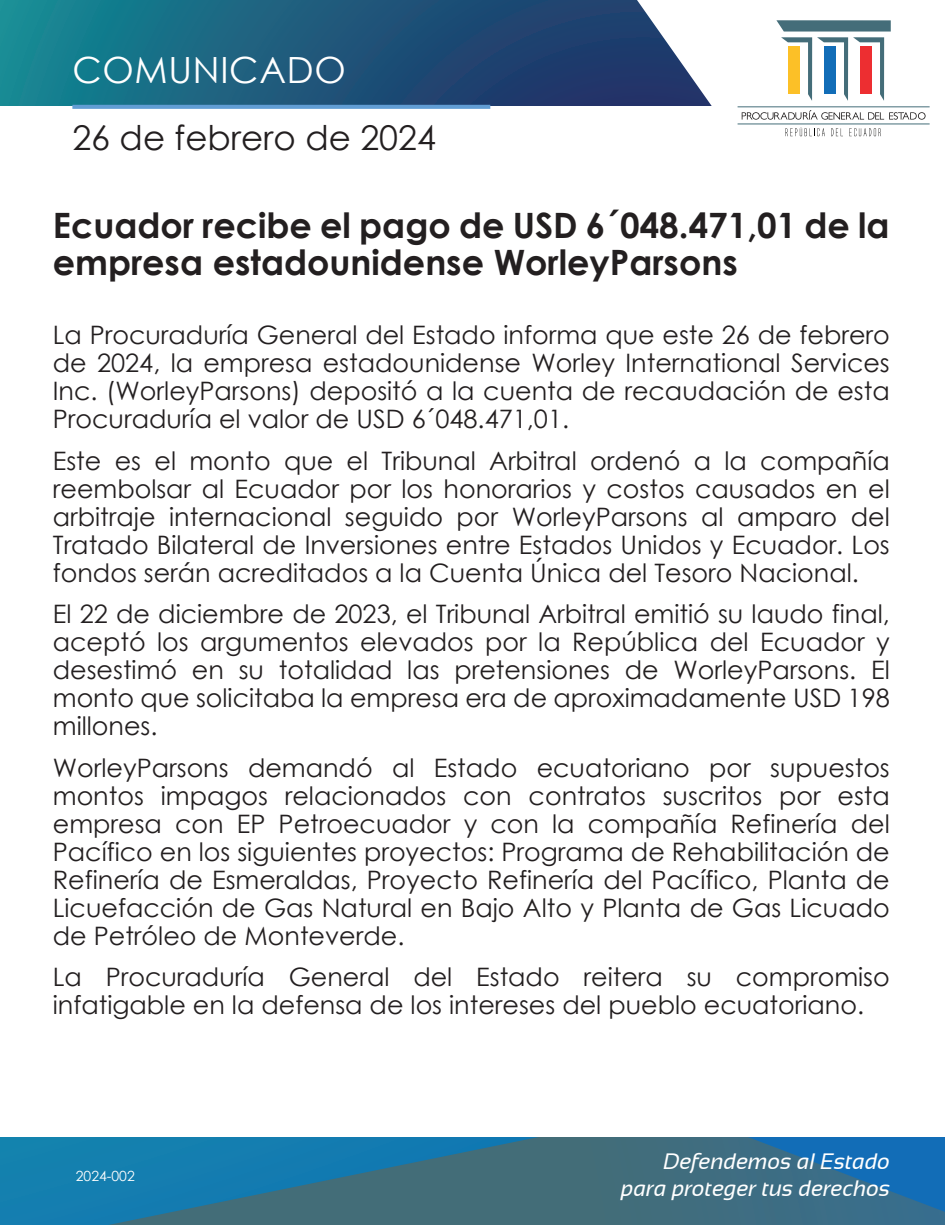
<style>
.page{position:relative;width:945px;height:1225px;background:#fff}
.page>*{position:absolute;margin:0;border:0;box-sizing:border-box;transform-origin:0 0}
.t1{font:36.14px "Century Gothic";letter-spacing:.02em;color:#fff}
.t2{font:700 34.91px/36.5px "Century Gothic";color:#231f20}
.t3{font:34.12px "Century Gothic";color:#231f20}
.t4{font:25.38px/28px "Century Gothic";color:#231f20;text-align:justify}
.t5{font:italic 22.31px/26.7px "Sansation";color:#fff;text-align:right}
.t6{font:14px "Century Gothic";color:#fff}
</style>
<div class="page">
<svg style="left:0;top:1px;width:637px;height:106px;background:#1d5b7d"></svg>
<svg style="left:86px;top:1137px;width:859px;height:88px;background:#2f7190"></svg>
<svg style="left:637px;top:1px;width:293px;height:136px"></svg>
<svg style="left:776px;top:20px;width:115px;height:81px"></svg>
<div style="left:788px;top:46px;width:12px;height:47px;background:#fcc027"></div>
<div style="left:824px;top:46px;width:12px;height:47px;background:#126db7"></div>
<div style="left:860px;top:46px;width:12px;height:47px;background:#ed2e31"></div>
<svg style="left:742px;top:110px;width:184px;height:10px"></svg>
<hr style="left:738px;top:106px;width:192px;height:1px;background:#446d79">
<hr style="left:738px;top:124px;width:192px;height:1px;background:#446d79">
<svg style="left:785px;top:127px;width:40px;height:9px"></svg>
<svg style="left:831px;top:128px;width:12px;height:8px"></svg>
<svg style="left:849px;top:128px;width:32px;height:8px"></svg>
<svg style="left:72px;top:105px;width:418px;height:4px;background:#66a0d5"></svg>
<hr style="left:0;top:0;width:945px;height:1px;background:#575a5b">
<h1 class="t1" style="left:72px;top:45px;width:275px">COMUNICADO</h1>
<h3 class="t3" style="left:72px;top:114px;width:365px">26 de febrero de 2024</h3>
<h2 class="t2" style="left:53px;top:206px;width:838px">Ecuador recibe el pago de USD 6´048.471,01 de la empresa estadounidense WorleyParsons</h2>
<p class="t4" style="left:53px;top:321px;width:839px">La Procuraduría General del Estado informa que este 26 de febrero de 2024, la empresa estadounidense Worley International Services Inc. (WorleyParsons) depositó a la cuenta de recaudación de esta Procuraduría el valor de USD 6´048.471,01.</p>
<p class="t4" style="left:53px;top:446px;width:839px">Este es el monto que el Tribunal Arbitral ordenó a la compañía reembolsar al Ecuador por los honorarios y costos causados en el arbitraje internacional seguido por WorleyParsons al amparo del Tratado Bilateral de Inversiones entre Estados Unidos y Ecuador. Los fondos serán acreditados a la Cuenta Única del Tesoro Nacional.</p>
<p class="t4" style="left:53px;top:600px;width:839px">El 22 de diciembre de 2023, el Tribunal Arbitral emitió su laudo final, aceptó los argumentos elevados por la República del Ecuador y desestimó en su totalidad las pretensiones de WorleyParsons. El monto que solicitaba la empresa era de aproximadamente USD 198 millones.</p>
<p class="t4" style="left:53px;top:753px;width:839px">WorleyParsons demandó al Estado ecuatoriano por supuestos montos impagos relacionados con contratos suscritos por esta empresa con EP Petroecuador y con la compañía Refinería del Pacífico en los siguientes proyectos: Programa de Rehabilitación de Refinería de Esmeraldas, Proyecto Refinería del Pacífico, Planta de Licuefacción de Gas Natural en Bajo Alto y Planta de Gas Licuado de Petróleo de Monteverde.</p>
<p class="t4" style="left:53px;top:963px;width:838px">La Procuraduría General del Estado reitera su compromiso infatigable en la defensa de los intereses del pueblo ecuatoriano.</p>
<p class="t6" style="left:76px;top:1167px;width:60px">2024-002</p>
<p class="t5" style="left:621px;top:1148px;width:271px">Defendemos al Estado para proteger tus derechos</p>
</div>
